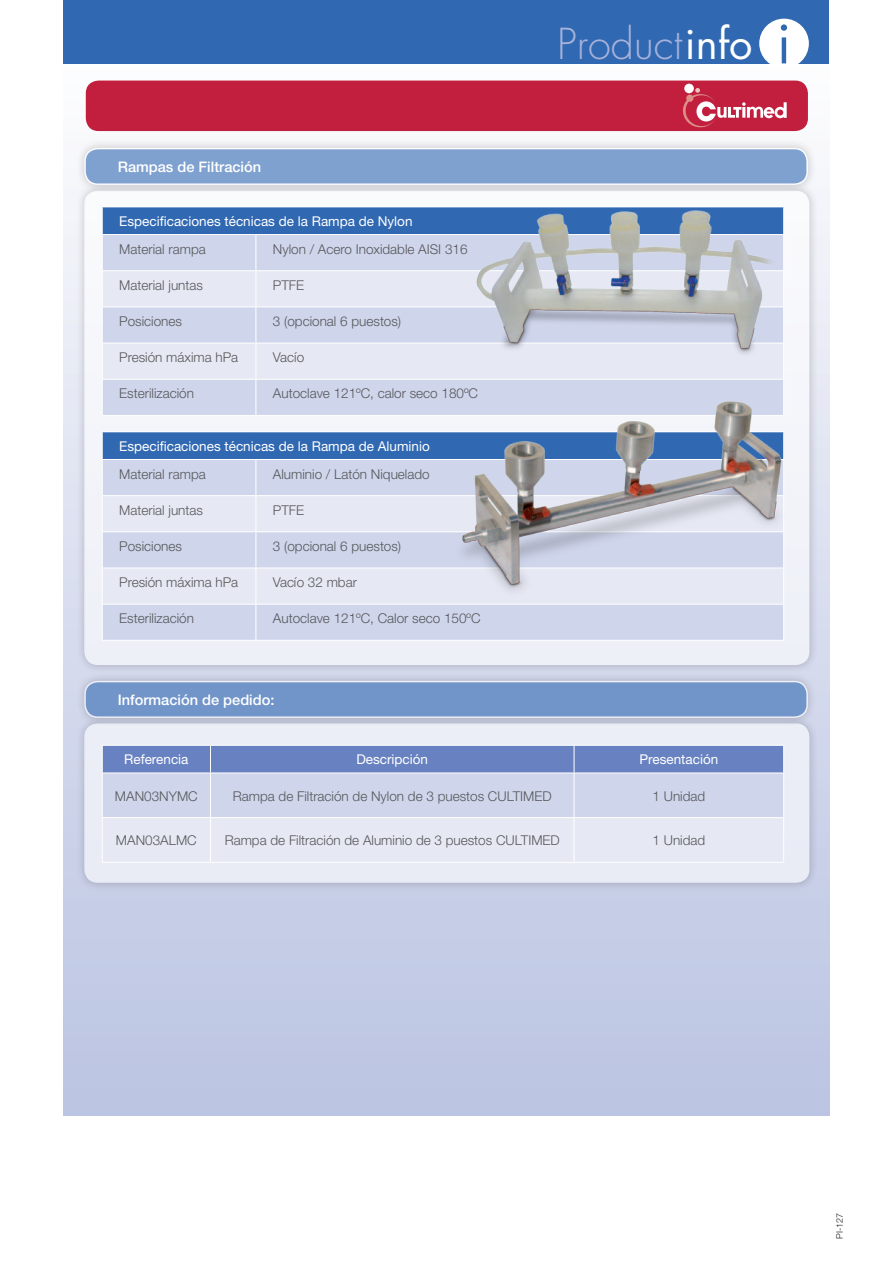
<style>
.page{position:relative;width:893px;height:1263px;background:#fff}
.page>*{position:absolute;margin:0;border:0;box-sizing:border-box;transform-origin:0 0}
.t1{font:300 41.55px "Futura";color:#a6b2da}
.t2{font:500 14.55px "Helvetica Neue";color:#fff}
.t3{font:300 13.5px "Helvetica Neue";color:#57585a}
.t4{font:13.5px "Helvetica Neue";color:#fff}
.t5{font:300 9px "Helvetica Neue";color:#231f20}
.s1{font-weight:400;color:#fff}
.s2{font-weight:400;font-size:55.35px;color:#3068b2}
</style>
<div class="page">
<div style="left:64px;top:64px;width:765px;height:1051px;background:linear-gradient(to bottom,#fcfbfd,#bac3e2)"></div>
<div style="left:64px;top:0;width:765px;height:64px;background:#3068b2"></div>
<div style="left:759px;top:19px;width:50px;height:49px;background:#fff;border-radius:50%"></div>
<div style="left:86px;top:81px;width:722px;height:50px;background:#c21f3e;border-radius:13px"></div>
<div style="left:684px;top:84px;width:10px;height:9px;background:#fff;border-radius:50%"></div>
<svg style="left:683px;top:88px;width:104px;height:39px"></svg>
<div style="left:75px;top:181px;width:743px;height:493px;background:#231f20;opacity:.41"></div>
<div style="left:85px;top:191px;width:724px;height:473px;background:#f2f3f9;border-radius:13px"></div>
<div style="left:75px;top:714px;width:743px;height:177px;background:#231f20;opacity:.41"></div>
<div style="left:85px;top:724px;width:724px;height:158px;background:#e9ecf5;border-radius:13px"></div>
<div style="left:84px;top:723px;width:725px;height:160px;border:2px solid #fff;border-radius:13px"></div>
<div style="left:75px;top:138px;width:741px;height:55px;background:#231f20;opacity:.41"></div>
<div style="left:85px;top:149px;width:722px;height:35px;background:#7fa1cf;border-radius:13px"></div>
<div style="left:84px;top:148px;width:724px;height:37px;border:2px solid #fff;border-radius:13px"></div>
<div style="left:75px;top:671px;width:741px;height:55px;background:#231f20;opacity:.41"></div>
<div style="left:85px;top:681px;width:722px;height:36px;background:#7195c9;border-radius:13px"></div>
<div style="left:84px;top:681px;width:724px;height:37px;border:2px solid #fff;border-radius:13px"></div>
<div style="left:102px;top:207px;width:682px;height:28px;background:#3068b2"></div>
<div style="left:103px;top:235px;width:366px;height:180px;background:#cfd5eb"></div>
<svg style="left:103px;top:271px;width:366px;height:108px;fill:#e6e9f4"></svg>
<hr style="left:102px;top:235px;width:1px;height:35px;background:#fff">
<hr style="left:256px;top:235px;width:1px;height:35px;background:#fff">
<hr style="left:102px;top:270px;width:154px;height:1px;background:#fff">
<hr style="left:102px;top:271px;width:1px;height:35px;background:#fff">
<hr style="left:256px;top:270px;width:528px;height:1px;background:#fff">
<hr style="left:256px;top:271px;width:1px;height:35px;background:#fff">
<hr style="left:102px;top:306px;width:154px;height:1px;background:#fff">
<hr style="left:102px;top:307px;width:1px;height:36px;background:#fff">
<hr style="left:256px;top:306px;width:528px;height:1px;background:#fff">
<hr style="left:256px;top:307px;width:1px;height:36px;background:#fff">
<hr style="left:102px;top:343px;width:154px;height:1px;background:#fff">
<hr style="left:102px;top:343px;width:1px;height:36px;background:#fff">
<hr style="left:256px;top:343px;width:528px;height:1px;background:#fff">
<hr style="left:256px;top:343px;width:1px;height:36px;background:#fff">
<hr style="left:102px;top:206px;width:154px;height:1px;background:#fff">
<svg style="left:102px;top:207px;width:1px;height:27px"></svg>
<hr style="left:256px;top:206px;width:528px;height:1px;background:#fff">
<hr style="left:102px;top:234px;width:154px;height:1px;background:#fff">
<hr style="left:256px;top:234px;width:528px;height:1px;background:#fff">
<hr style="left:102px;top:379px;width:154px;height:1px;background:#fff">
<hr style="left:102px;top:380px;width:1px;height:35px;background:#fff">
<hr style="left:102px;top:415px;width:154px;height:1px;background:#fff">
<hr style="left:256px;top:379px;width:528px;height:1px;background:#fff">
<hr style="left:256px;top:380px;width:1px;height:35px;background:#fff">
<hr style="left:256px;top:415px;width:528px;height:1px;background:#fff">
<div style="left:102px;top:432px;width:682px;height:27px;background:#3068b2"></div>
<div style="left:103px;top:460px;width:680px;height:180px;background:#cfd5eb"></div>
<svg style="left:103px;top:496px;width:319px;height:108px;fill:#e6e9f4"></svg>
<hr style="left:102px;top:460px;width:1px;height:35px;background:#fff">
<hr style="left:256px;top:460px;width:1px;height:35px;background:#fff">
<hr style="left:102px;top:495px;width:154px;height:1px;background:#fff">
<hr style="left:102px;top:496px;width:1px;height:35px;background:#fff">
<hr style="left:256px;top:495px;width:528px;height:1px;background:#fff">
<hr style="left:256px;top:496px;width:1px;height:35px;background:#fff">
<hr style="left:102px;top:531px;width:154px;height:1px;background:#fff">
<hr style="left:102px;top:532px;width:1px;height:36px;background:#fff">
<hr style="left:256px;top:531px;width:528px;height:1px;background:#fff">
<hr style="left:256px;top:532px;width:1px;height:36px;background:#fff">
<hr style="left:102px;top:568px;width:154px;height:1px;background:#fff">
<hr style="left:102px;top:568px;width:1px;height:36px;background:#fff">
<hr style="left:256px;top:568px;width:528px;height:1px;background:#fff">
<hr style="left:256px;top:568px;width:1px;height:36px;background:#fff">
<hr style="left:102px;top:431px;width:154px;height:1px;background:#fff">
<svg style="left:102px;top:432px;width:1px;height:27px"></svg>
<hr style="left:256px;top:431px;width:528px;height:1px;background:#fff">
<hr style="left:102px;top:459px;width:154px;height:1px;background:#fff">
<hr style="left:256px;top:459px;width:528px;height:1px;background:#fff">
<hr style="left:102px;top:604px;width:154px;height:1px;background:#fff">
<hr style="left:102px;top:604px;width:1px;height:36px;background:#fff">
<hr style="left:102px;top:640px;width:154px;height:1px;background:#fff">
<hr style="left:256px;top:604px;width:528px;height:1px;background:#fff">
<hr style="left:256px;top:604px;width:1px;height:36px;background:#fff">
<hr style="left:783px;top:604px;width:1px;height:36px;background:#fff">
<hr style="left:256px;top:640px;width:528px;height:1px;background:#fff">
<img style="left:422px;top:332px;width:408px;height:299px">
<img style="left:469px;top:182px;width:315px;height:215px">
<svg style="left:103px;top:746px;width:680px;height:71px;background:#a8b6db"></svg>
<hr style="left:102px;top:772px;width:108px;height:1px;background:#fff">
<hr style="left:102px;top:773px;width:1px;height:44px;background:#fff">
<hr style="left:210px;top:772px;width:364px;height:1px;background:#fff">
<hr style="left:210px;top:773px;width:1px;height:44px;background:#fff">
<hr style="left:574px;top:772px;width:210px;height:1px;background:#fff">
<hr style="left:574px;top:773px;width:1px;height:44px;background:#fff">
<hr style="left:783px;top:773px;width:1px;height:44px;background:#fff">
<hr style="left:102px;top:817px;width:108px;height:1px;background:#fff">
<hr style="left:102px;top:818px;width:1px;height:44px;background:#fff">
<hr style="left:210px;top:817px;width:364px;height:1px;background:#fff">
<hr style="left:210px;top:818px;width:1px;height:44px;background:#fff">
<hr style="left:574px;top:817px;width:210px;height:1px;background:#fff">
<hr style="left:574px;top:818px;width:1px;height:44px;background:#fff">
<hr style="left:783px;top:818px;width:1px;height:44px;background:#fff">
<hr style="left:102px;top:862px;width:108px;height:1px;background:#fff">
<hr style="left:210px;top:862px;width:364px;height:1px;background:#fff">
<hr style="left:574px;top:862px;width:210px;height:1px;background:#fff">
<p class="t2" style="left:118px;top:159px;width:145px">Rampas de Filtración</p>
<p class="t4" style="left:119px;top:213px;width:295px">Especificaciones técnicas de la Rampa de Nylon</p>
<p class="t3" style="left:119px;top:241px;width:88px">Material rampa</p>
<p class="t3" style="left:273px;top:241px;width:196px">Nylon / Acero Inoxidable AISI 316</p>
<p class="t3" style="left:119px;top:277px;width:85px">Material juntas</p>
<p class="t3" style="left:273px;top:277px;width:33px">PTFE</p>
<p class="t3" style="left:119px;top:313px;width:64px">Posiciones</p>
<p class="t3" style="left:273px;top:313px;width:130px">3 (opcional 6 puestos)</p>
<p class="t3" style="left:119px;top:349px;width:121px">Presión máxima hPa</p>
<p class="t3" style="left:273px;top:349px;width:33px">Vacío</p>
<p class="t3" style="left:119px;top:385px;width:76px">Esterilización</p>
<p class="t3" style="left:273px;top:385px;width:207px">Autoclave 121ºC, calor seco 180ºC</p>
<p class="t4" style="left:119px;top:438px;width:312px">Especificaciones técnicas de la Rampa de Aluminio</p>
<p class="t3" style="left:119px;top:466px;width:88px">Material rampa</p>
<p class="t3" style="left:273px;top:466px;width:158px">Aluminio / Latón Niquelado</p>
<p class="t3" style="left:119px;top:502px;width:85px">Material juntas</p>
<p class="t3" style="left:273px;top:502px;width:33px">PTFE</p>
<p class="t3" style="left:119px;top:538px;width:64px">Posiciones</p>
<p class="t3" style="left:273px;top:538px;width:130px">3 (opcional 6 puestos)</p>
<p class="t3" style="left:119px;top:574px;width:121px">Presión máxima hPa</p>
<p class="t3" style="left:273px;top:574px;width:86px">Vacío 32 mbar</p>
<p class="t3" style="left:119px;top:610px;width:76px">Esterilización</p>
<p class="t3" style="left:273px;top:610px;width:209px">Autoclave 121ºC, Calor seco 150ºC</p>
<p class="t2" style="left:118px;top:692px;width:158px">Información de pedido:</p>
<h1 class="t1" style="left:557px;top:18px;width:236px">Product<span class="s1">info</span> <span class="s2">i</span></h1>
<p class="t4" style="left:124px;top:752px;width:66px">Referencia</p>
<p class="t4" style="left:356px;top:752px;width:73px">Descripción</p>
<p class="t4" style="left:639px;top:752px;width:80px">Presentación</p>
<p class="t3" style="left:115px;top:787px;width:84px">MAN03NYMC</p>
<p class="t3" style="left:233px;top:787px;width:320px">Rampa de Filtración de Nylon de 3 puestos CULTIMED</p>
<p class="t3" style="left:652px;top:787px;width:54px">1 Unidad</p>
<p class="t3" style="left:116px;top:832px;width:82px">MAN03ALMC</p>
<p class="t3" style="left:225px;top:832px;width:337px">Rampa de Filtración de Aluminio de 3 puestos CULTIMED</p>
<p class="t3" style="left:652px;top:832px;width:54px">1 Unidad</p>
<p class="t5" style="left:834px;top:1239px;width:28px;rotate:-90deg">PI-127</p>
</div>
